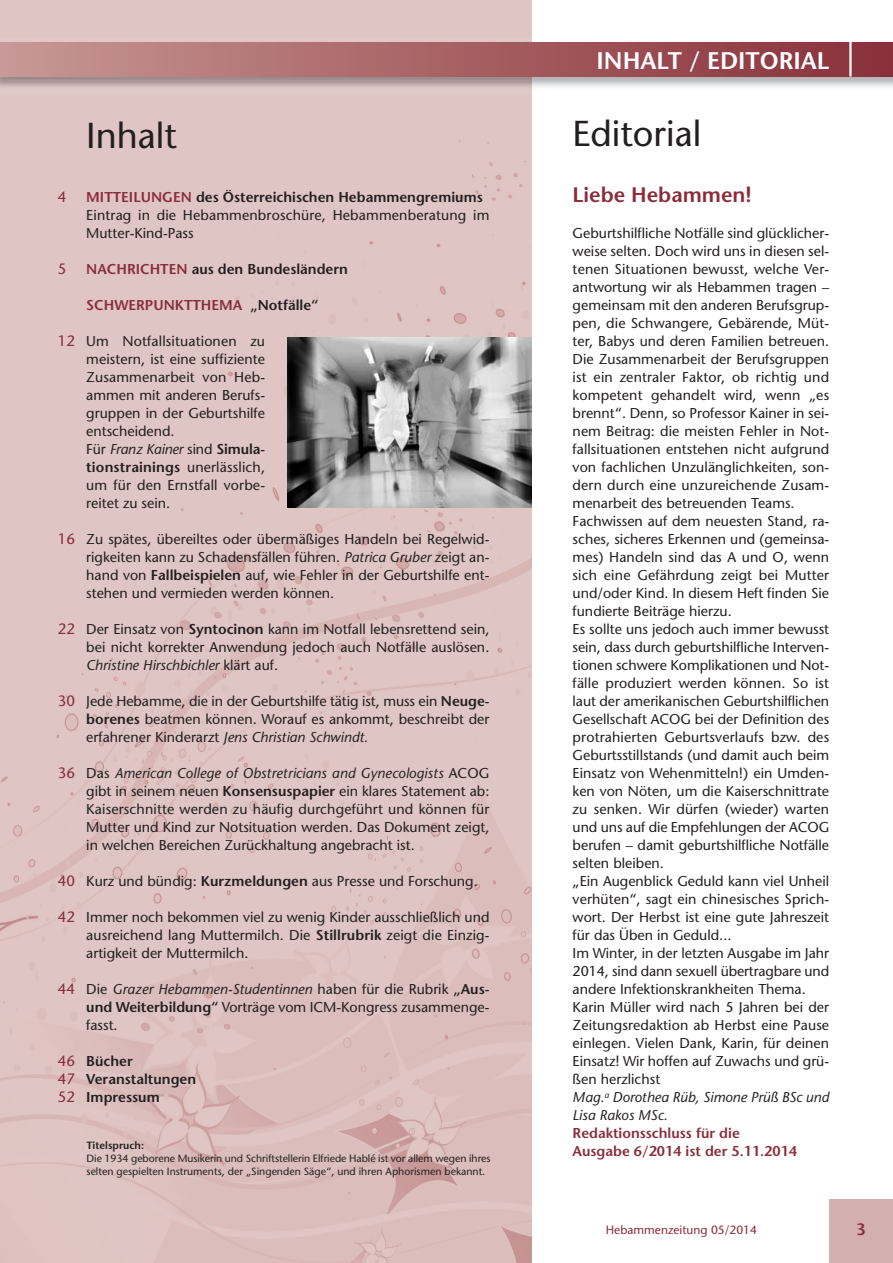
<style>
.page{position:relative;width:893px;height:1263px;background:#fff}
.page>*{position:absolute;margin:0;border:0;box-sizing:border-box;transform-origin:0 0}
.t1{font:500 36px "Stone Sans Std";color:#231f20}
.t2{font:600 24px "Stone Sans Std";color:#fff}
.t3{font:600 21px "Stone Sans Std";color:#892d3b}
.t4{font:600 16.5px "Stone Sans Std";color:#892d3b}
.t5{font:500 15px/18px "Stone Sans Std";color:#892d3b;text-align:justify}
.t6{font:500 14.25px/18px "Stone Sans Std";color:#231f20;text-align:justify}
.t7{font:600 14.25px/18px "Stone Sans Std";color:#892d3b}
.t8{font:600 14.25px/18px "Stone Sans Std";color:#231f20}
.t9{font:500 12px "Stone Sans Std";color:#892d3b}
.t10{font:500 10.5px/12.6px "Stone Sans Std";letter-spacing:-.005em;color:#231f20}
.t11{font:600 10.5px "Stone Sans Std";color:#231f20}
.s1{font-weight:600;color:#892d3b}
.s2{font-weight:600}
.s3{color:#892d3b}
.s4{color:#231f20}
.s5{font-style:italic}
</style>
<div class="page">
<div style="left:0;top:0;width:531px;height:1263px;background:#dfc5c3"></div>
<img style="left:0;top:42px;width:531px;height:1221px">
<img style="left:531px;top:38px;width:362px;height:56px">
<img style="left:0;top:77px;width:531px;height:17px">
<div style="left:0;top:43px;width:893px;height:34px;background:linear-gradient(to right,#c79794,#892f38)"></div>
<hr style="left:849px;top:0;width:3px;height:77px;background:#fff">
<div style="left:829px;top:1199px;width:64px;height:64px;background:#d3afad"></div>
<img style="left:288px;top:338px;width:243px;height:170px">
<h1 class="t1" style="left:86px;top:122px;width:92px">Inhalt</h1>
<p class="t5" style="left:58px;top:190px;width:10px">4</p>
<p class="t5" style="left:58px;top:262px;width:10px">5</p>
<p class="t5" style="left:58px;top:334px;width:19px">12</p>
<p class="t5" style="left:58px;top:532px;width:19px">16</p>
<p class="t5" style="left:58px;top:622px;width:19px">22</p>
<p class="t5" style="left:58px;top:694px;width:19px">30</p>
<p class="t5" style="left:58px;top:766px;width:19px">36</p>
<p class="t5" style="left:58px;top:874px;width:19px">40</p>
<p class="t5" style="left:58px;top:910px;width:19px">42</p>
<p class="t5" style="left:58px;top:982px;width:19px">44</p>
<p class="t5" style="left:58px;top:1054px;width:19px">46<br>47<br>52</p>
<p class="t6" style="left:86px;top:190px;width:405px;text-align:left"><span class="s1">MITTEILUNGEN</span> <span class="s2">des Österreichischen Hebammengremiums<br></span>Eintrag in die Hebammenbroschüre, Hebammenberatung im<br>Mutter-Kind-Pass</p>
<p class="t8" style="left:86px;top:262px;width:263px"><span class="s3">NACHRICHTEN</span> aus den Bundesländern</p>
<p class="t7" style="left:86px;top:298px;width:234px">SCHWERPUNKTTHEMA <span class="s4">„Notfälle“</span></p>
<p class="t6" style="left:86px;top:334px;width:180px;text-align:left">Um Notfallsituationen zu meistern, ist eine suffiziente<br>Zusammenarbeit von Heb&shy;ammen mit anderen Berufs&shy;gruppen in der Geburtshilfe entscheidend.<br>Für <span class="s5">Franz Kainer</span> sind <span class="s2">Simula&shy;tionstrainings</span> unerlässlich, um für den Ernstfall vorbe&shy;reitet zu sein.</p>
<p class="t6" style="left:86px;top:532px;width:405px">Zu spätes, übereiltes oder übermäßiges Handeln bei Regelwid&shy;rigkeiten kann zu Schadensfällen führen. <span class="s5">Patrica Gruber</span> zeigt an&shy;hand von <span class="s2">Fallbeispielen</span> auf, wie Fehler in der Geburtshilfe ent&shy;stehen und vermieden werden können.</p>
<p class="t6" style="left:86px;top:622px;width:405px">Der Einsatz von <span class="s2">Syntocinon</span> kann im Notfall lebensrettend sein, bei nicht korrekter Anwendung jedoch auch Notfälle auslösen.<br><span class="s5">Christine Hirschbichler</span> klärt auf.</p>
<p class="t6" style="left:86px;top:694px;width:405px">Jede Hebamme, die in der Geburtshilfe tätig ist, muss ein <span class="s2">Neuge&shy;borenes</span> beatmen können. Worauf es ankommt, beschreibt der erfahrener Kinderarzt <span class="s5">Jens Christian Schwindt.</span></p>
<p class="t6" style="left:86px;top:766px;width:405px">Das <span class="s5">American College of Obstretricians and Gynecologists</span> ACOG gibt in seinem neuen <span class="s2">Konsensuspapier</span> ein klares Statement ab:<br>Kaiserschnitte werden zu häufig durchgeführt und können für Mutter und Kind zur Notsituation werden. Das Dokument zeigt, in welchen Bereichen Zurückhaltung angebracht ist.</p>
<p class="t6" style="left:86px;top:874px;width:393px">Kurz und bündig: <span class="s2">Kurzmeldungen</span> aus Presse und Forschung.</p>
<p class="t6" style="left:86px;top:910px;width:405px">Immer noch bekommen viel zu wenig Kinder ausschließlich und ausreichend lang Muttermilch. Die <span class="s2">Stillrubrik</span> zeigt die Einzig&shy;artigkeit der Muttermilch.</p>
<p class="t6" style="left:86px;top:982px;width:405px">Die <span class="s5">Grazer Hebammen-Studentinnen</span> haben für die Rubrik <span class="s2">„Aus&shy;und Weiterbildung“</span> Vorträge vom ICM-Kongress zusammenge&shy;fasst.</p>
<p class="t8" style="left:86px;top:1054px;width:111px">Bücher<br>Veranstaltungen<br>Impressum</p>
<p class="t11" style="left:87px;top:1142px;width:59px">Titelspruch:</p>
<p class="t10" style="left:87px;top:1153px;width:406px">Die 1934 geborene Musikerin und Schriftstellerin Elfriede Hablé ist vor allem wegen ihres selten gespielten Instruments, der „Singenden Säge“, und ihren Aphorismen bekannt.</p>
<h2 class="t2" style="left:596px;top:51px;width:234px">INHALT / EDITORIAL</h2>
<h1 class="t1" style="left:573px;top:119px;width:130px">Editorial</h1>
<h3 class="t3" style="left:573px;top:187px;width:181px">Liebe Hebammen!</h3>
<p class="t6" style="left:573px;top:226px;width:258px;text-align:left">Geburtshilfliche Notfälle sind glücklicher&shy;weise selten. Doch wird uns in diesen sel&shy;tenen Situationen bewusst, welche Ver&shy;antwortung wir als Hebammen tragen – gemeinsam mit den anderen Berufsgrup&shy;pen, die Schwangere, Gebärende, Müt&shy;ter, Babys und deren Familien betreuen.<br>Die Zusammenarbeit der Berufsgruppen ist ein zentraler Faktor, ob richtig und kompetent gehandelt wird, wenn „es brennt“. Denn, so Professor Kainer in sei&shy;nem Beitrag: die meisten Fehler in Not&shy;fallsituationen entstehen nicht aufgrund von fachlichen Unzulänglichkeiten, son&shy;dern durch eine unzureichende Zusam&shy;menarbeit des betreuenden Teams.<br>Fachwissen auf dem neuesten Stand, ra&shy;sches, sicheres Erkennen und (gemeinsa&shy;mes) Handeln sind das A und O, wenn sich eine Gefährdung zeigt bei Mutter und/oder Kind. In diesem Heft finden Sie fundierte Beiträge hierzu.<br>Es sollte uns jedoch auch immer bewusst sein, dass durch geburtshilfliche Interven&shy;tionen schwere Komplikationen und Not&shy;fälle produziert werden können. So ist laut der amerikanischen Geburtshilflichen Gesellschaft ACOG bei der Definition des protrahierten Geburtsverlaufs bzw. des Geburtsstillstands (und damit auch beim Einsatz von Wehenmitteln!) ein Umden&shy;ken von Nöten, um die Kaiserschnittrate zu senken. Wir dürfen (wieder) warten und uns auf die Empfehlungen der ACOG berufen – damit geburtshilfliche Notfälle selten bleiben.<br>„Ein Augenblick Geduld kann viel Unheil verhüten“, sagt ein chinesisches Sprich&shy;wort. Der Herbst ist eine gute Jahreszeit für das Üben in Geduld...<br>Im Winter, in der letzten Ausgabe im Jahr 2014, sind dann sexuell übertragbare und andere Infektionskrankheiten Thema.<br>Karin Müller wird nach 5 Jahren bei der Zeitungsredaktion ab Herbst eine Pause einlegen. Vielen Dank, Karin, für deinen Einsatz! Wir hoffen auf Zuwachs und grü&shy;ßen herzlichst<br><span class="s5">Mag.</span><sup>a</sup> <span class="s5">Dorothea Rüb, Simone Prüß BSc und Lisa Rakos MSc.</span></p>
<p class="t7" style="left:573px;top:1126px;width:226px">Redaktionsschluss für die<br>Ausgabe 6/2014 ist der 5.11.2014</p>
<p class="t9" style="left:606px;top:1225px;width:153px">Hebammenzeitung 05/2014</p>
<p class="t4" style="left:856px;top:1223px;width:11px">3</p>
</div>
